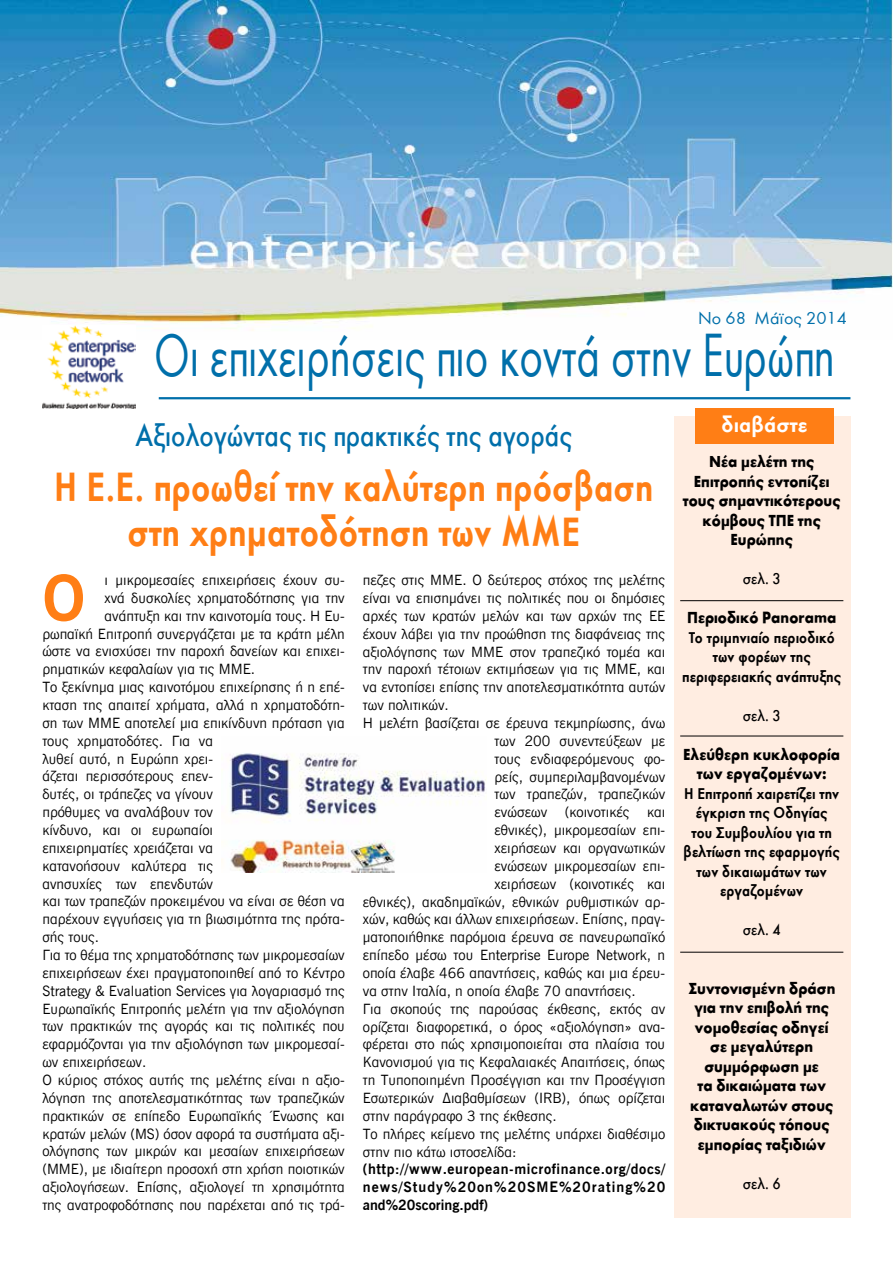
<style>
.page{position:relative;width:893px;height:1263px;background:#fff}
.page>*{position:absolute;margin:0;border:0;box-sizing:border-box;transform-origin:0 0}
.t1{font:600 63.3px "C Dsans 04";color:#ff7e15}
.t2{font:63px "Futura Greek";color:#006faa;scale:.71 1}
.t3{font:600 43.2px/45px "Futura Greek";color:#ff7e15;text-align:center;scale:.83 1}
.t4{font:500 32.4px "Futura Greek";color:#006faa;scale:.83 1}
.t5{font:600 22.5px "Futura Greek";color:#fff}
.t6{font:18px "Futura Greek";color:#006faa}
.t7{font:700 16.5px/19.5px "Futura Greek";color:#000;text-align:center;scale:.9 1}
.t8{font:600 16.5px/19.5px "Futura Greek";color:#000;text-align:center;scale:.9 1}
.t9{font:500 16.5px "Futura Greek";color:#000;scale:.9 1}
.t10{font:14.25px "C Dsans 02";color:#000}
.t11{font:600 14.25px/17.9px "C Dsans 04";letter-spacing:.07em;color:#000;text-align:justify}
</style>
<div class="page">
<img style="left:0;top:0;width:893px;height:331px">
<hr style="left:159px;top:397px;width:691px;height:2px;background:#006faa">
<img style="left:43px;top:325px;width:92px;height:83px">
<div style="left:674px;top:416px;width:177px;height:801px;background:#ffede1"></div>
<div style="left:695px;top:408px;width:139px;height:36px;background:#ff7e15"></div>
<hr style="left:680px;top:600px;width:163px;height:1px;background:#000">
<img style="left:222px;top:753px;width:264px;height:119px">
<hr style="left:680px;top:736px;width:163px;height:1px;background:#000">
<hr style="left:680px;top:952px;width:163px;height:1px;background:#000">
<p class="t6" style="left:698px;top:309px;width:150px">No 68 Μάϊος 2014</p>
<h2 class="t2" style="left:154px;top:323px;width:961px">Οι επιχειρήσεις πιο κοντά στην Ευρώπη</h2>
<h3 class="t5" style="left:721px;top:411px;width:87px">διαβάστε</h3>
<p class="t7" style="left:683px;top:452px;width:177px">Νέα µελέτη της<br>Επιτροπής εντοπίζει τους σηµαντικότερους κόµβους ΤΠΕ της<br>Ευρώπης</p>
<p class="t9" style="left:743px;top:569px;width:44px">σελ. 3</p>
<p class="t7" style="left:687px;top:608px;width:168px">Περιοδικό Panorama</p>
<p class="t8" style="left:682px;top:627px;width:178px">Το τριµηνιαίο περιοδικό των φορέων της περιφερειακής ανάπτυξης</p>
<p class="t9" style="left:743px;top:706px;width:44px">σελ. 3</p>
<p class="t7" style="left:683px;top:744px;width:176px">Ελεύθερη κυκλοφορία των εργαζοµένων:</p>
<p class="t8" style="left:684px;top:783px;width:175px">Η Επιτροπή χαιρετίζει την έγκριση της Οδηγίας του Συµβουλίου για τη βελτίωση της εφαρµογής των δικαιωµάτων των εργαζοµένων</p>
<p class="t9" style="left:743px;top:920px;width:44px">σελ. 4</p>
<h3 class="t4" style="left:136px;top:417px;width:528px">Αξιολογώντας τις πρακτικές της αγοράς</h3>
<h3 class="t3" style="left:54px;top:463px;width:724px">Η Ε.Ε. προωθεί την καλύτερη πρόσβαση στη χρηματοδότηση των ΜΜΕ</h3>
<h1 class="t1" style="left:42px;top:560px;width:44px">Ο</h1>
<p class="t10" style="left:105px;top:572px;width:242px">ι μικρομεσαίες επιχειρήσεις έχουν συ-</p>
<p class="t10" style="left:363px;top:572px;width:304px">πεζες στις ΜΜΕ. Ο δεύτερος στόχος της μελέτης</p>
<p class="t10" style="left:363px;top:590px;width:304px">είναι να επισημάνει τις πολιτικές που οι δημόσιες</p>
<p class="t10" style="left:363px;top:608px;width:304px">αρχές των κρατών μελών και των αρχών της ΕΕ</p>
<p class="t10" style="left:363px;top:626px;width:304px">έχουν λάβει για την προώθηση της διαφάνειας της</p>
<p class="t10" style="left:363px;top:644px;width:304px">αξιολόγησης των ΜΜΕ στον τραπεζικό τομέα και</p>
<p class="t10" style="left:363px;top:661px;width:304px">την παροχή τέτοιων εκτιμήσεων για τις ΜΜΕ, και</p>
<p class="t10" style="left:363px;top:679px;width:304px">να εντοπίσει επίσης την αποτελεσματικότητα αυτών</p>
<p class="t10" style="left:363px;top:697px;width:88px">των πολιτικών.</p>
<p class="t10" style="left:363px;top:715px;width:304px">Η μελέτη βασίζεται σε έρευνα τεκμηρίωσης, άνω</p>
<p class="t10" style="left:494px;top:733px;width:172px">των 200 συνεντεύξεων με</p>
<p class="t10" style="left:494px;top:751px;width:172px">τους ενδιαφερόμενους φο-</p>
<p class="t10" style="left:494px;top:768px;width:172px">ρείς, συμπεριλαμβανομένων</p>
<p class="t10" style="left:494px;top:786px;width:172px">των τραπεζών, τραπεζικών</p>
<p class="t10" style="left:494px;top:804px;width:172px">ενώσεων (κοινοτικές και</p>
<p class="t10" style="left:494px;top:822px;width:172px">εθνικές), μικρομεσαίων επι-</p>
<p class="t10" style="left:494px;top:840px;width:172px">χειρήσεων και οργανωτικών</p>
<p class="t10" style="left:494px;top:858px;width:172px">ενώσεων μικρομεσαίων επι-</p>
<p class="t10" style="left:494px;top:876px;width:172px">χειρήσεων (κοινοτικές και</p>
<p class="t10" style="left:363px;top:893px;width:304px">εθνικές), ακαδημαϊκών, εθνικών ρυθμιστικών αρ-</p>
<p class="t10" style="left:363px;top:911px;width:304px">χών, καθώς και άλλων επιχειρήσεων. Επίσης, πραγ-</p>
<p class="t10" style="left:363px;top:929px;width:304px">ματοποιήθηκε παρόμοια έρευνα σε πανευρωπαϊκό</p>
<p class="t10" style="left:363px;top:947px;width:304px">επίπεδο μέσω του Enterprise Europe Network, η</p>
<p class="t10" style="left:363px;top:965px;width:304px">οποία έλαβε 466 απαντήσεις, καθώς και μια έρευ-</p>
<p class="t10" style="left:363px;top:983px;width:274px">να στην Ιταλία, η οποία έλαβε 70 απαντήσεις.</p>
<p class="t10" style="left:363px;top:1001px;width:304px">Για σκοπούς της παρούσας έκθεσης, εκτός αν</p>
<p class="t10" style="left:363px;top:1018px;width:304px">ορίζεται διαφορετικά, ο όρος «αξιολόγηση» ανα-</p>
<p class="t10" style="left:363px;top:1036px;width:304px">φέρεται στο πώς χρησιμοποιείται στα πλαίσια του</p>
<p class="t10" style="left:363px;top:1054px;width:304px">Κανονισμού για τις Κεφαλαιακές Απαιτήσεις, όπως</p>
<p class="t10" style="left:363px;top:1072px;width:304px">τη Τυποποιημένη Προσέγγιση και την Προσέγγιση</p>
<p class="t10" style="left:363px;top:1090px;width:304px">Εσωτερικών Διαβαθμίσεων (IRB), όπως ορίζεται</p>
<p class="t10" style="left:363px;top:1108px;width:195px">στην παράγραφο 3 της έκθεσης.</p>
<p class="t10" style="left:363px;top:1126px;width:304px">Το πλήρες κείμενο της μελέτης υπάρχει διαθέσιμο</p>
<p class="t10" style="left:363px;top:1143px;width:155px">στην πιο κάτω ιστοσελίδα:</p>
<p class="t11" style="left:363px;top:1160px;width:304px">(http://www.european-microfinance.org/docs/ news/Study%20on%20SME%20rating%20 and%20scoring.pdf)</p>
<p class="t10" style="left:105px;top:590px;width:242px">χνά δυσκολίες χρηματοδότησης για την</p>
<p class="t10" style="left:105px;top:608px;width:242px">ανάπτυξη και την καινοτομία τους. Η Ευ-</p>
<p class="t10" style="left:42px;top:625px;width:304px">ρωπαϊκή Επιτροπή συνεργάζεται με τα κράτη μέλη</p>
<p class="t10" style="left:42px;top:643px;width:304px">ώστε να ενισχύσει την παροχή δανείων και επιχει-</p>
<p class="t10" style="left:42px;top:661px;width:214px">ρηματικών κεφαλαίων για τις ΜΜΕ.</p>
<p class="t10" style="left:42px;top:679px;width:304px">Το ξεκίνημα μιας καινοτόμου επιχείρησης ή η επέ-</p>
<p class="t10" style="left:42px;top:697px;width:304px">κταση της απαιτεί χρήματα, αλλά η χρηματοδότη-</p>
<p class="t10" style="left:42px;top:715px;width:304px">ση των ΜΜΕ αποτελεί μια επικίνδυνη πρόταση για</p>
<p class="t10" style="left:42px;top:733px;width:172px">τους χρηματοδότες. Για να</p>
<p class="t10" style="left:42px;top:750px;width:172px">λυθεί αυτό, η Ευρώπη χρει-</p>
<p class="t10" style="left:42px;top:768px;width:172px">άζεται περισσότερους επεν-</p>
<p class="t10" style="left:42px;top:786px;width:172px">δυτές, οι τράπεζες να γίνουν</p>
<p class="t10" style="left:42px;top:804px;width:172px">πρόθυμες να αναλάβουν τον</p>
<p class="t10" style="left:42px;top:822px;width:172px">κίνδυνο, και οι ευρωπαίοι</p>
<p class="t10" style="left:42px;top:840px;width:172px">επιχειρηματίες χρειάζεται να</p>
<p class="t10" style="left:42px;top:858px;width:172px">κατανοήσουν καλύτερα τις</p>
<p class="t10" style="left:42px;top:875px;width:172px">ανησυχίες των επενδυτών</p>
<p class="t10" style="left:42px;top:893px;width:304px">και των τραπεζών προκειμένου να είναι σε θέση να</p>
<p class="t10" style="left:42px;top:911px;width:304px">παρέχουν εγγυήσεις για τη βιωσιμότητα της πρότα-</p>
<p class="t10" style="left:42px;top:929px;width:58px">σής τους.</p>
<p class="t10" style="left:42px;top:947px;width:304px">Για το θέμα της χρηματοδότησης των μικρομεσαίων</p>
<p class="t10" style="left:42px;top:965px;width:304px">επιχειρήσεων έχει πραγματοποιηθεί από το Κέντρο</p>
<p class="t10" style="left:42px;top:983px;width:304px">Strategy &amp; Evaluation Services για λογαριασμό της</p>
<p class="t10" style="left:42px;top:1000px;width:304px">Ευρωπαϊκής Επιτροπής μελέτη για την αξιολόγηση</p>
<p class="t10" style="left:42px;top:1018px;width:304px">των πρακτικών της αγοράς και τις πολιτικές που</p>
<p class="t10" style="left:42px;top:1036px;width:304px">εφαρμόζονται για την αξιολόγηση των μικρομεσαί-</p>
<p class="t10" style="left:42px;top:1054px;width:106px">ων επιχειρήσεων.</p>
<p class="t10" style="left:42px;top:1072px;width:304px">Ο κύριος στόχος αυτής της μελέτης είναι η αξιο-</p>
<p class="t10" style="left:42px;top:1090px;width:304px">λόγηση της αποτελεσματικότητας των τραπεζικών</p>
<p class="t10" style="left:42px;top:1108px;width:304px">πρακτικών σε επίπεδο Ευρωπαϊκής Ένωσης και</p>
<p class="t10" style="left:42px;top:1125px;width:304px">κρατών μελών (MS) όσον αφορά τα συστήματα αξι-</p>
<p class="t10" style="left:42px;top:1143px;width:304px">ολόγησης των μικρών και μεσαίων επιχειρήσεων</p>
<p class="t10" style="left:42px;top:1161px;width:304px">(ΜΜΕ), με ιδιαίτερη προσοχή στη χρήση ποιοτικών</p>
<p class="t10" style="left:42px;top:1179px;width:304px">αξιολογήσεων. Επίσης, αξιολογεί τη χρησιμότητα</p>
<p class="t10" style="left:42px;top:1197px;width:304px">της ανατροφοδότησης που παρέχεται από τις τρά-</p>
<p class="t7" style="left:688px;top:978px;width:165px">Συντονισµένη δράση για την επιβολή της νοµοθεσίας οδηγεί σε µεγαλύτερη συµµόρφωση µε<br>τα δικαιώµατα των καταναλωτών στους δικτυακούς τόπους εµπορίας ταξιδιών</p>
<p class="t9" style="left:743px;top:1174px;width:44px">σελ. 6</p>
</div>
